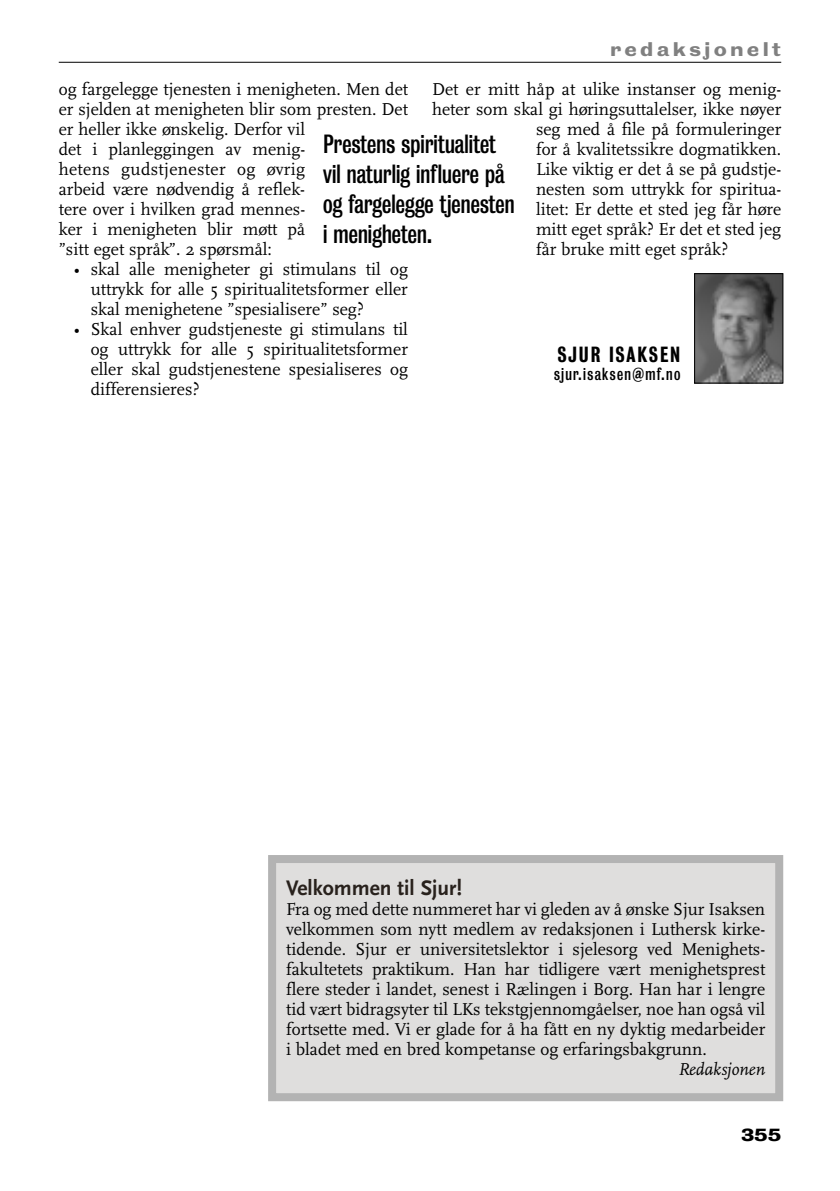
<style>
.page{position:relative;width:840px;height:1191px;background:#fff}
.page>*{position:absolute;margin:0;border:0;box-sizing:border-box;transform-origin:0 0}
.t1{font:24px/30px "Bureau Grotesque Three Three";letter-spacing:.005em;color:#000}
.t2{font:700 22px "Scala Sans";color:#28211c}
.t3{font:20px "Bureau Grotesque Three Five";letter-spacing:.085em;color:#000}
.t4{font:18px/20px "Scala";color:#000;text-align:justify}
.t5{font:18px "Bureau Grotesque Seven Nine";letter-spacing:.18em;color:#808080}
.t6{font:italic 18px "Scala";color:#000}
.t7{font:16px "Bureau Grotesque Three Three";letter-spacing:.08em;color:#000}
.t8{font:16px "Bureau Grotesque Seven Nine";color:#000}
</style>
<div class="page">
<hr style="left:59px;top:62px;width:721px;height:1px;background:#000">
<img style="left:696px;top:275px;width:84px;height:106px">
<div style="left:694px;top:273px;width:88px;height:110px;border:1px solid #000"></div>
<div style="left:272px;top:859px;width:506px;height:238px;background:#dfdedd"></div>
<div style="left:268px;top:855px;width:514px;height:246px;border:8px solid #b3b3b3"></div>
<p class="t5" style="left:610px;top:39px;width:172px">redaksjonelt</p>
<p class="t4" style="left:59px;top:79px;width:350px;text-align:left">og fargelegge tjenesten i menigheten. Men det er sjelden at menigheten blir som presten. Det er heller ikke ønskelig. Derfor vil<br>det i planleggingen av menig-<br>hetens gudstjenester og øvrig<br>arbeid være nødvendig å reflek-<br>tere over i hvilken grad mennes-<br>ker i menigheten blir møtt på<br>”sitt eget språk”. 2 spørsmål:</p>
<p class="t4" style="left:91px;top:259px;width:319px;text-indent:-17px">• skal alle menigheter gi stimulans til og uttrykk for alle 5 spiritualitetsformer eller skal menighetene ”spesialisere” seg?</p>
<p class="t4" style="left:91px;top:319px;width:318px;text-indent:-17px">• Skal enhver gudstjeneste gi stimulans til og uttrykk for alle 5 spiritualitetsformer eller skal gudstjenestene spesialiseres og differensieres?</p>
<p class="t4" style="left:432px;top:79px;width:350px">Det er mitt håp at ulike instanser og menig-</p>
<p class="t4" style="left:432px;top:99px;width:350px">heter som skal gi høringsuttalelser, ikke nøyer</p>
<p class="t4" style="left:535px;top:119px;width:247px">seg med å file på formuleringer</p>
<p class="t4" style="left:535px;top:139px;width:246px">for å kvalitetssikre dogmatikken.</p>
<p class="t4" style="left:535px;top:159px;width:246px">Like viktig er det å se på gudstje-</p>
<p class="t4" style="left:535px;top:179px;width:247px">nesten som uttrykk for spiritua-</p>
<p class="t4" style="left:535px;top:199px;width:246px">litet: Er dette et sted jeg får høre</p>
<p class="t4" style="left:535px;top:219px;width:246px">mitt eget språk? Er det et sted jeg</p>
<p class="t4" style="left:535px;top:239px;width:194px">får bruke mitt eget språk?</p>
<h1 class="t1" style="left:323px;top:129px;width:193px">Prestens spiritualitet vil naturlig influere på og fargelegge tjenesten i menigheten.</h1>
<p class="t3" style="left:557px;top:343px;width:124px">SJUR ISAKSEN</p>
<p class="t7" style="left:553px;top:365px;width:128px">sjur.isaksen@mf.no</p>
<p class="t2" style="left:286px;top:875px;width:177px">Velkommen til Sjur!</p>
<p class="t4" style="left:286px;top:899px;width:480px">Fra og med dette nummeret har vi gleden av å ønske Sjur Isaksen velkommen som nytt medlem av redaksjonen i Luthersk kirke&shy;tidende. Sjur er universitetslektor i sjelesorg ved Menighets&shy;fakultetets praktikum. Han har tidligere vært menighetsprest flere steder i landet, senest i Rælingen i Borg. Han har i lengre tid vært bidragsyter til LKs tekstgjennomgåelser, noe han også vil fortsette med. Vi er glade for å ha fått en ny dyktig medarbeider i bladet med en bred kompetanse og erfaringsbakgrunn.</p>
<p class="t6" style="left:677px;top:1058px;width:89px">Redaksjonen</p>
<p class="t8" style="left:740px;top:1126px;width:42px">355</p>
</div>
